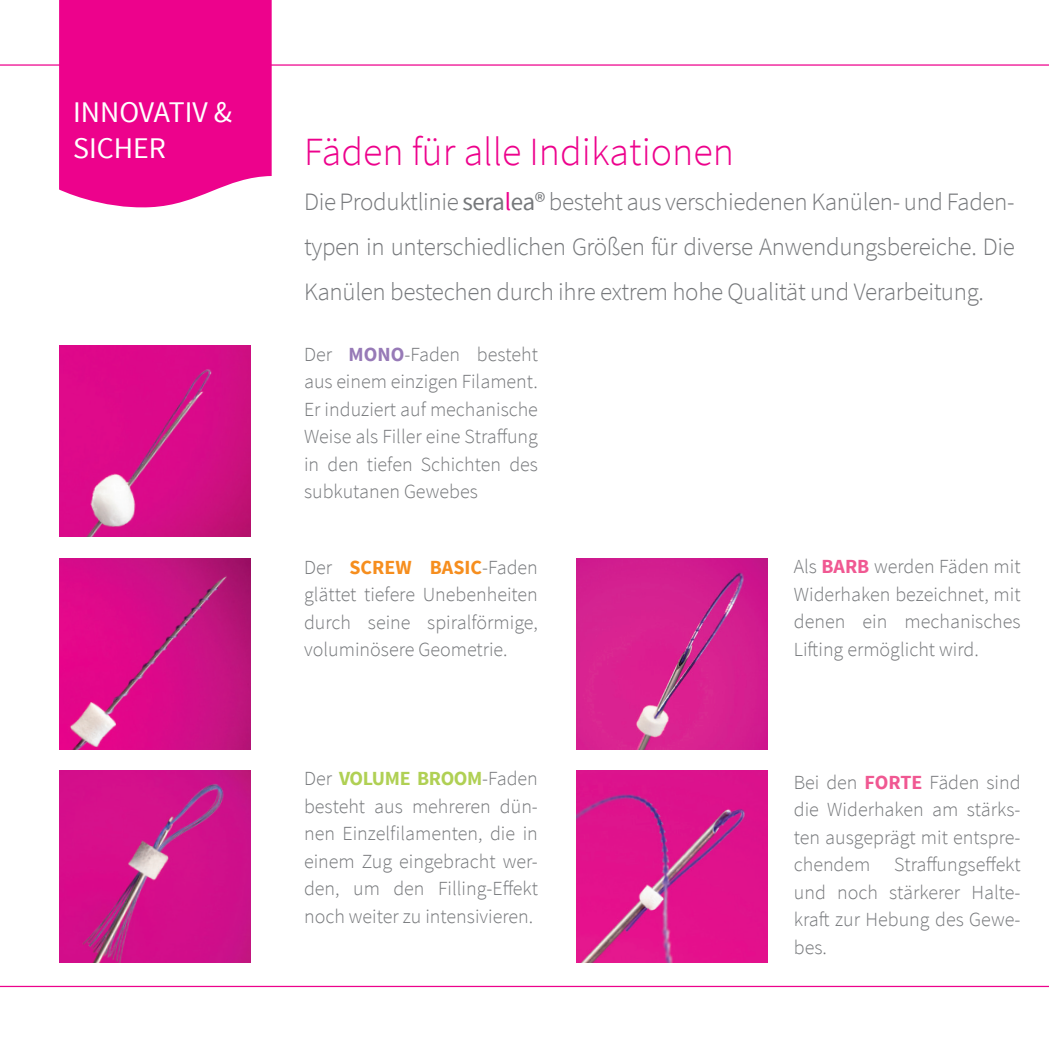
<style>
.page{position:relative;width:1049px;height:1049px;background:#fff}
.page>*{position:absolute;margin:0;border:0;box-sizing:border-box;transform-origin:0 0}
.t1{font:300 40px "Source Sans Pro";color:#ed028c}
.t2{font:30px/36px "Source Sans Pro";color:#fff}
.t3{font:300 25px/45px "Source Sans Pro";letter-spacing:-.015em;color:#76787b;text-align:justify}
.t4{font:300 20px/27.5px "Source Sans Pro";color:#76787b;text-align:justify}
.s1{font-weight:400}
.s2{font-weight:400;color:#ed028c}
.s3{font-weight:700;color:#977ab7}
.s4{font-weight:700;color:#f68e1e}
.s5{font-weight:700;color:#b0d054}
.s6{font-weight:700;color:#f05892}
</style>
<div class="page">
<hr style="left:0;top:986px;width:1049px;height:1px;background:#ed028c">
<hr style="left:0;top:64px;width:1049px;height:2px;background:#ed028c">
<div style="left:59px;top:0;width:213px;height:208px;background:#ed028c"></div>
<img style="left:59px;top:558px;width:191px;height:191px">
<img style="left:59px;top:771px;width:191px;height:191px">
<img style="left:576px;top:558px;width:192px;height:191px">
<img style="left:576px;top:771px;width:192px;height:191px">
<img style="left:59px;top:345px;width:191px;height:192px">
<h2 class="t2" style="left:73px;top:94px;width:160px">INNOVATIV &amp;<br>SICHER</h2>
<h1 class="t1" style="left:304px;top:127px;width:431px">Fäden für alle Indikationen</h1>
<p class="t3" style="left:304px;top:179px;width:712px">Die Produktlinie <span class="s1">SERA</span><span class="s2">L</span><span class="s1">EA®</span> besteht aus verschiedenen Kanülen- und Faden&shy;typen in unterschiedlichen Größen für diverse Anwendungsbereiche. Die Kanülen bestechen durch ihre extrem hohe Qualität und Verarbeitung.</p>
<p class="t4" style="left:304px;top:340px;width:235px">Der <span class="s3">MONO</span>-Faden besteht aus einem einzigen Filament.<br>Er induziert auf mechanische Weise als Filler eine Straffung in den tiefen Schichten des subkutanen Gewebes</p>
<p class="t4" style="left:304px;top:554px;width:235px">Der <span class="s4">SCREW BASIC</span>-Faden glättet tiefere Unebenheiten durch seine spiralförmige, voluminösere Geometrie.</p>
<p class="t4" style="left:304px;top:765px;width:235px">Der <span class="s5">VOLUME BROOM</span>-Faden besteht aus mehreren dün&shy;nen Einzelfilamenten, die in einem Zug eingebracht wer&shy;den, um den Filling-Effekt noch weiter zu intensivieren.</p>
<p class="t4" style="left:794px;top:553px;width:228px">Als <span class="s6">BARB</span> werden Fäden mit Widerhaken bezeichnet, mit denen ein mechanisches Lifting ermöglicht wird.</p>
<p class="t4" style="left:794px;top:768px;width:228px">Bei den <span class="s6">FORTE</span> Fäden sind die Widerhaken am stärks&shy;ten ausgeprägt mit entspre&shy;chendem Straffungseffekt und noch stärkerer Halte&shy;kraft zur Hebung des Gewe&shy;bes.</p>
</div>
